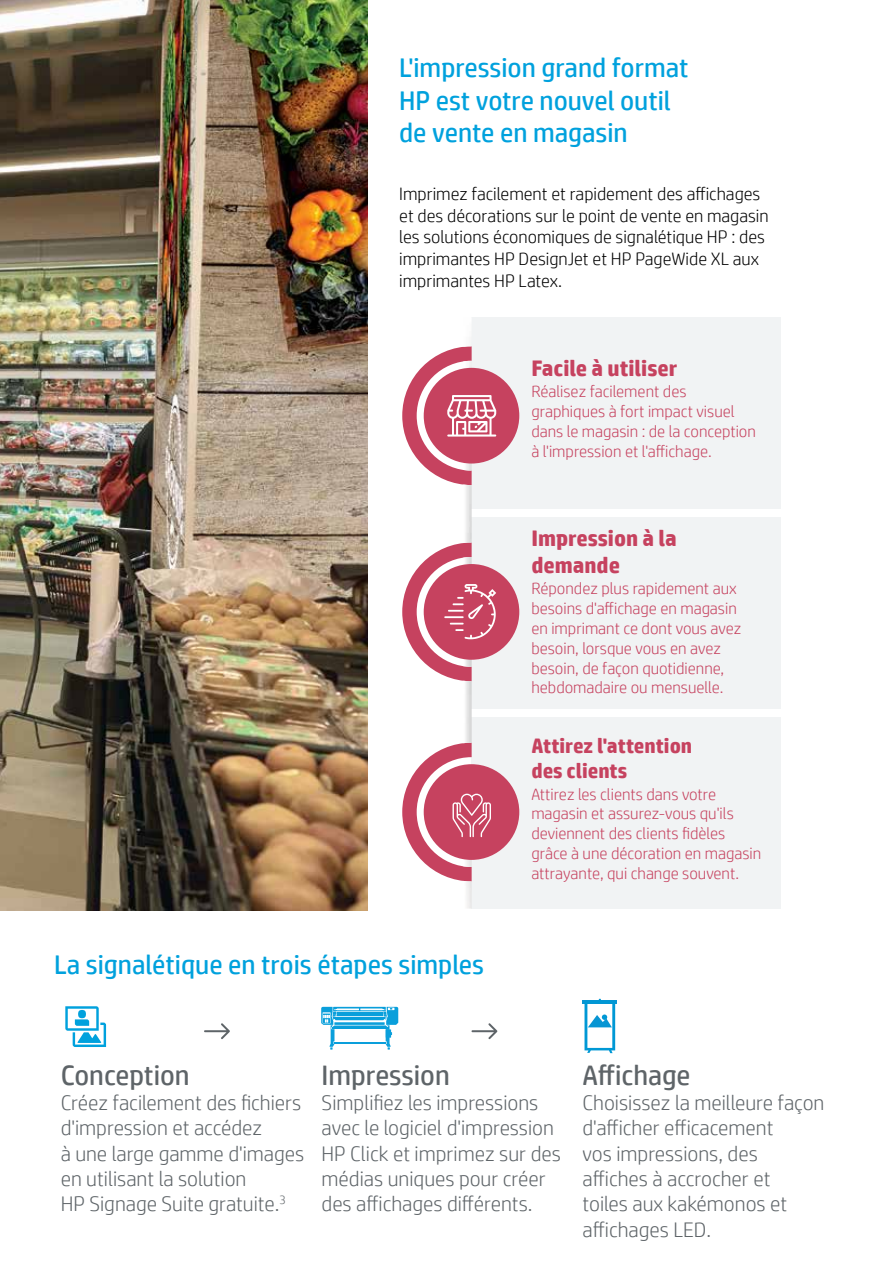
<style>
.page{position:relative;width:893px;height:1263px;background:#fff}
.page>*{position:absolute;margin:0;border:0;box-sizing:border-box;transform-origin:0 0}
.t1{font:28.2px "HP Simplified";color:#5e6468}
.t2{font:27px/32.4px "HP Simplified";color:#00a1dd}
.t3{font:700 22.5px/27px "HP Simplified";color:#c6425f}
.t4{font:300 21.15px/25.3px "HP Simplified";color:#5e6468}
.t5{font:700 21px/25.2px "HP Simplified";color:#c6425f}
.t6{font:300 18px/21.6px "HP Simplified";color:#000}
.t7{font:300 16.5px/19.8px "HP Simplified";color:#c6425f}
</style>
<div class="page">
<svg style="left:65px;top:1006px;width:41px;height:41px"></svg>
<svg style="left:321px;top:1007px;width:77px;height:42px"></svg>
<img style="left:0;top:0;width:368px;height:910px">
<div style="left:472px;top:718px;width:309px;height:191px;background:#f1f3f4"></div>
<div style="left:472px;top:517px;width:309px;height:192px;background:#f1f3f4"></div>
<div style="left:472px;top:317px;width:309px;height:192px;background:#f1f3f4"></div>
<img style="left:465px;top:336px;width:7px;height:407px">
<div style="left:424px;top:564px;width:95px;height:96px;background:#c6425f;border-radius:50%"></div>
<div style="left:424px;top:368px;width:95px;height:95px;background:#c6425f;border-radius:50%"></div>
<div style="left:424px;top:764px;width:95px;height:96px;background:#c6425f;border-radius:50%"></div>
<svg style="left:402px;top:346px;width:94px;height:139px"></svg>
<svg style="left:402px;top:542px;width:94px;height:139px"></svg>
<svg style="left:204px;top:1023px;width:26px;height:16px"></svg>
<svg style="left:471px;top:1023px;width:26px;height:16px"></svg>
<svg style="left:402px;top:743px;width:89px;height:138px"></svg>
<svg style="left:583px;top:999px;width:34px;height:54px"></svg>
<h2 class="t2" style="left:399px;top:52px;width:291px">L'impression grand format<br>HP est votre nouvel outil de vente en magasin</h2>
<p class="t6" style="left:399px;top:183px;width:371px">Imprimez facilement et rapidement des affichages et des décorations sur le point de vente en magasin les solutions économiques de signalétique HP : des imprimantes HP DesignJet et HP PageWide XL aux imprimantes HP Latex.</p>
<h3 class="t3" style="left:531px;top:355px;width:148px">Facile à utiliser</h3>
<p class="t7" style="left:531px;top:381px;width:226px">Réalisez facilement des graphiques à fort impact visuel dans le magasin : de la conception à l'impression et l'affichage.</p>
<h3 class="t3" style="left:531px;top:525px;width:147px">Impression à la demande</h3>
<p class="t7" style="left:531px;top:578px;width:211px">Répondez plus rapidement aux besoins d'affichage en magasin en imprimant ce dont vous avez besoin, lorsque vous en avez besoin, de façon quotidienne, hebdomadaire ou mensuelle.</p>
<h2 class="t2" style="left:54px;top:948px;width:431px">La signalétique en trois étapes simples</h2>
<p class="t5" style="left:531px;top:733px;width:162px">Attirez l'attention des clients</p>
<p class="t7" style="left:531px;top:783px;width:231px">Attirez les clients dans votre magasin et assurez-vous qu'ils deviennent des clients fidèles grâce à une décoration en magasin attrayante, qui change souvent.</p>
<h1 class="t1" style="left:61px;top:1056px;width:131px">Conception</h1>
<p class="t4" style="left:61px;top:1089px;width:245px">Créez facilement des fichiers d'impression et accédez<br>à une large gamme d'images en utilisant la solution<br>HP Signage Suite gratuite.<sup>3</sup></p>
<h1 class="t1" style="left:322px;top:1056px;width:130px">Impression</h1>
<p class="t4" style="left:322px;top:1089px;width:241px">Simplifiez les impressions avec le logiciel d'impression<br>HP Click et imprimez sur des médias uniques pour créer des affichages différents.</p>
<h1 class="t1" style="left:582px;top:1056px;width:110px">Affichage</h1>
<p class="t4" style="left:582px;top:1089px;width:243px">Choisissez la meilleure façon d'afficher efficacement<br>vos impressions, des affiches à accrocher et<br>toiles aux kakémonos et affichages LED.</p>
</div>
